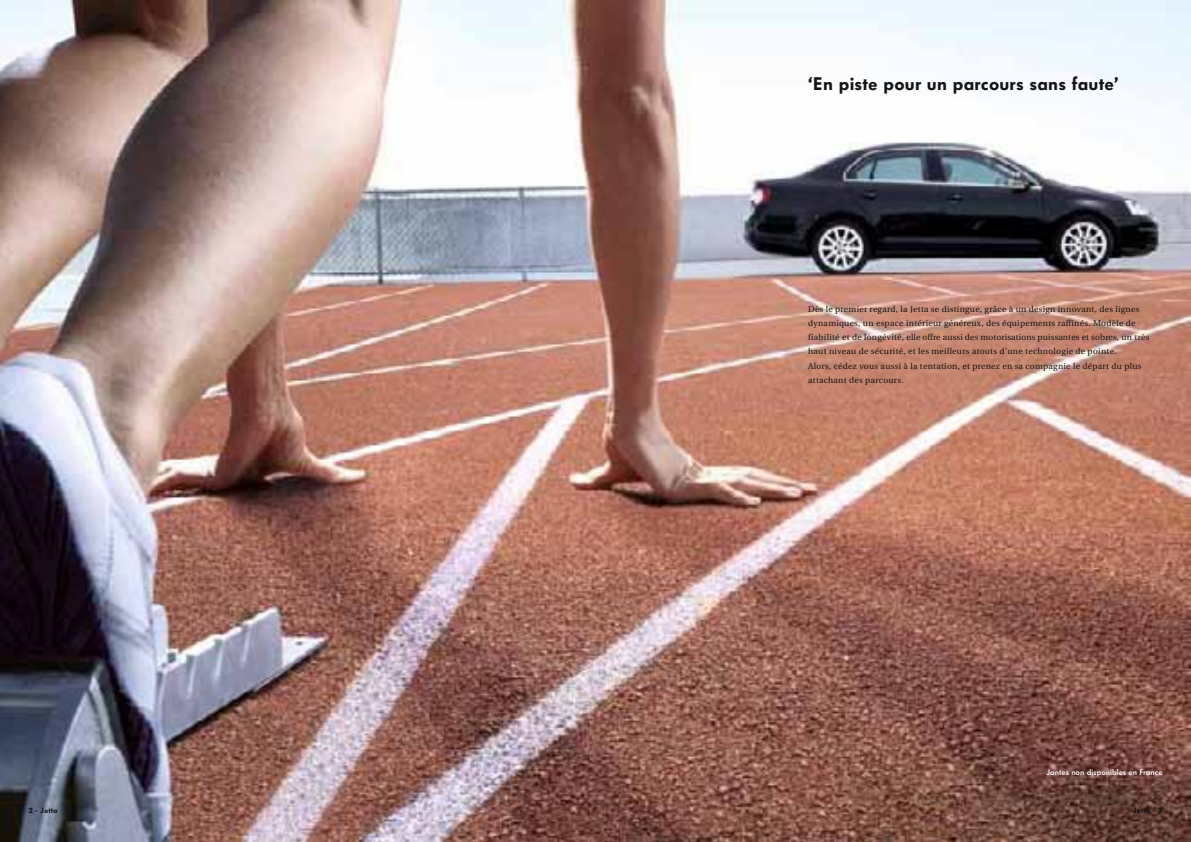
<style>
.page{position:relative;width:1191px;height:842px;background:#fff}
.page>*{position:absolute;margin:0;border:0;box-sizing:border-box;transform-origin:0 0}
.t1{font:900 18px "VW Headline";letter-spacing:.01em;color:#131413}
.t2{font:8.5px/14.2px "VW Utopia Bk Tab";letter-spacing:.025em;color:#131413}
.t3{font:600 8px "VW Headline";color:#fff}
.t4{font:900 7.5px "VW Headline";letter-spacing:.02em;color:#131413}
</style>
<div class="page">
<img style="left:0;top:0;width:1191px;height:842px">
<h1 class="t1" style="left:808px;top:77px;width:312px">‘En piste pour un parcours sans faute’</h1>
<p class="t2" style="left:808px;top:303px;width:343px">Dès le premier regard, la Jetta se distingue, grâce à un design innovant, des lignes dynamiques, un espace intérieur généreux, des équipements raffinés. Modèle de fiabilité et de longévité, elle offre aussi des motorisations puissantes et sobres, un très haut niveau de sécurité, et les meilleurs atouts d’une technologie de pointe.<br>Alors, cédez vous aussi à la tentation, et prenez en sa compagnie le départ du plus attachant des parcours.</p>
<p class="t3" style="left:1046px;top:769px;width:117px">Jantes non disponibles en France</p>
<p class="t4" style="left:28px;top:808px;width:31px">2 - Jetta</p>
<p class="t4" style="left:1133px;top:808px;width:31px">Jetta - 3</p>
</div>
